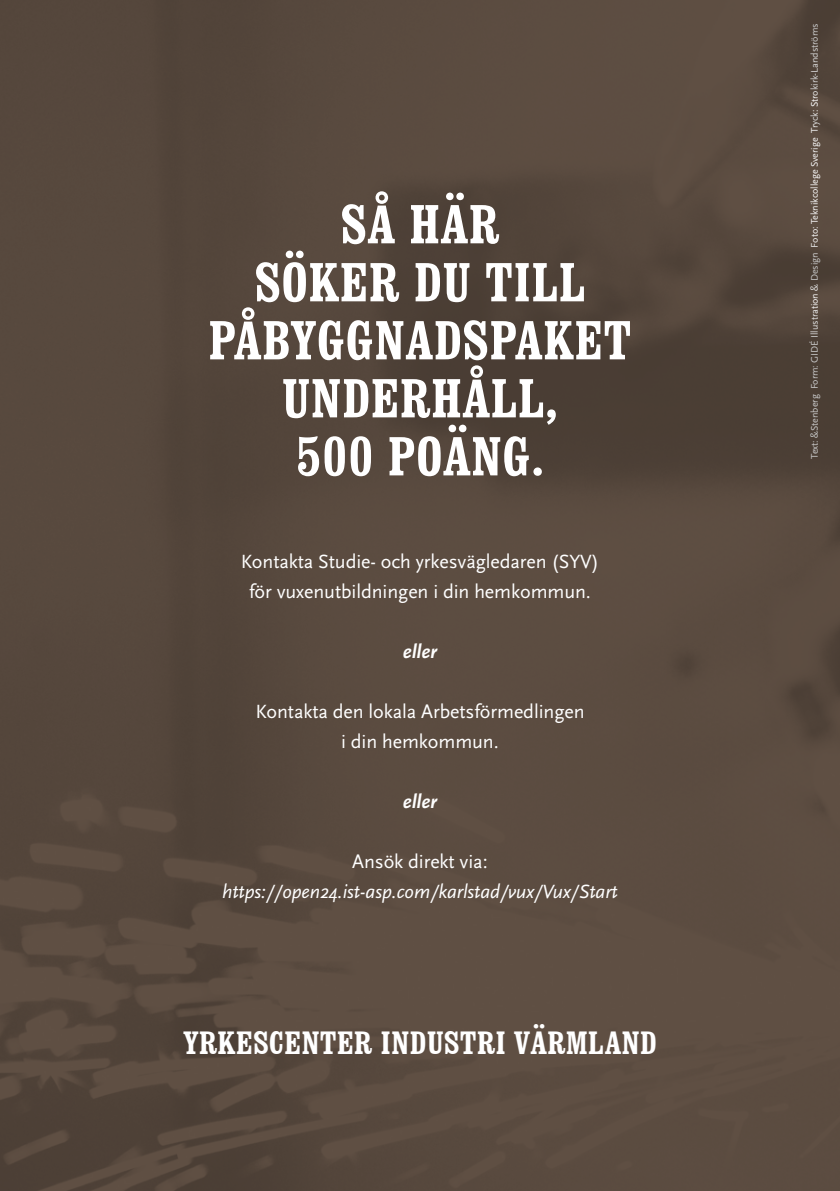
<style>
.page{position:relative;width:840px;height:1191px;background:#fff}
.page>*{position:absolute;margin:0;border:0;box-sizing:border-box;transform-origin:0 0}
.t1{font:700 condensed 54px/58px "Clarendon BT";letter-spacing:.02em;color:#fff;text-align:center}
.t2{font:700 condensed 32px "Clarendon BT";letter-spacing:.02em;color:#fff}
.t3{font:20px/30px "Scala Sans Pro";letter-spacing:-.005em;color:#fff;text-align:center}
.t4{font:italic 20px "Scala Sans Pro";letter-spacing:-.005em;color:#fff}
.t5{font:italic 700 20px "Scala Sans Pro";letter-spacing:-.005em;color:#fff}
.t6{font:10px "Scala Sans Pro";letter-spacing:-.005em;color:#fff}
</style>
<div class="page">
<img style="left:0;top:0;width:839px;height:1191px">
<h1 class="t1" style="left:208px;top:194px;width:424px">SÅ HÄR<br>SÖKER DU TILL<br>PÅBYGGNADSPAKET<br>UNDERHÅLL,<br>500 POÄNG.</h1>
<p class="t3" style="left:241px;top:546px;width:359px">Kontakta Studie- och yrkesvägledaren (SYV) för vuxenutbildningen i din hemkommun.</p>
<p class="t5" style="left:402px;top:639px;width:36px">eller</p>
<p class="t3" style="left:255px;top:696px;width:330px">Kontakta den lokala Arbetsförmedlingen i din hemkommun.</p>
<p class="t5" style="left:402px;top:789px;width:36px">eller</p>
<p class="t3" style="left:352px;top:846px;width:137px">Ansök direkt via:</p>
<p class="t4" style="left:222px;top:879px;width:397px">https://open24.ist-asp.com/karlstad/vux/Vux/Start</p>
<h2 class="t2" style="left:183px;top:1023px;width:474px">YRKESCENTER INDUSTRI VÄRMLAND</h2>
<p class="t6" style="left:808px;top:459px;width:437px;rotate:-90deg">Text: &amp;Stenberg Form: GIDÉ Illustration &amp; Design Foto: Teknikcollege Sverige Tryck: Strokirk-Landströms</p>
</div>
